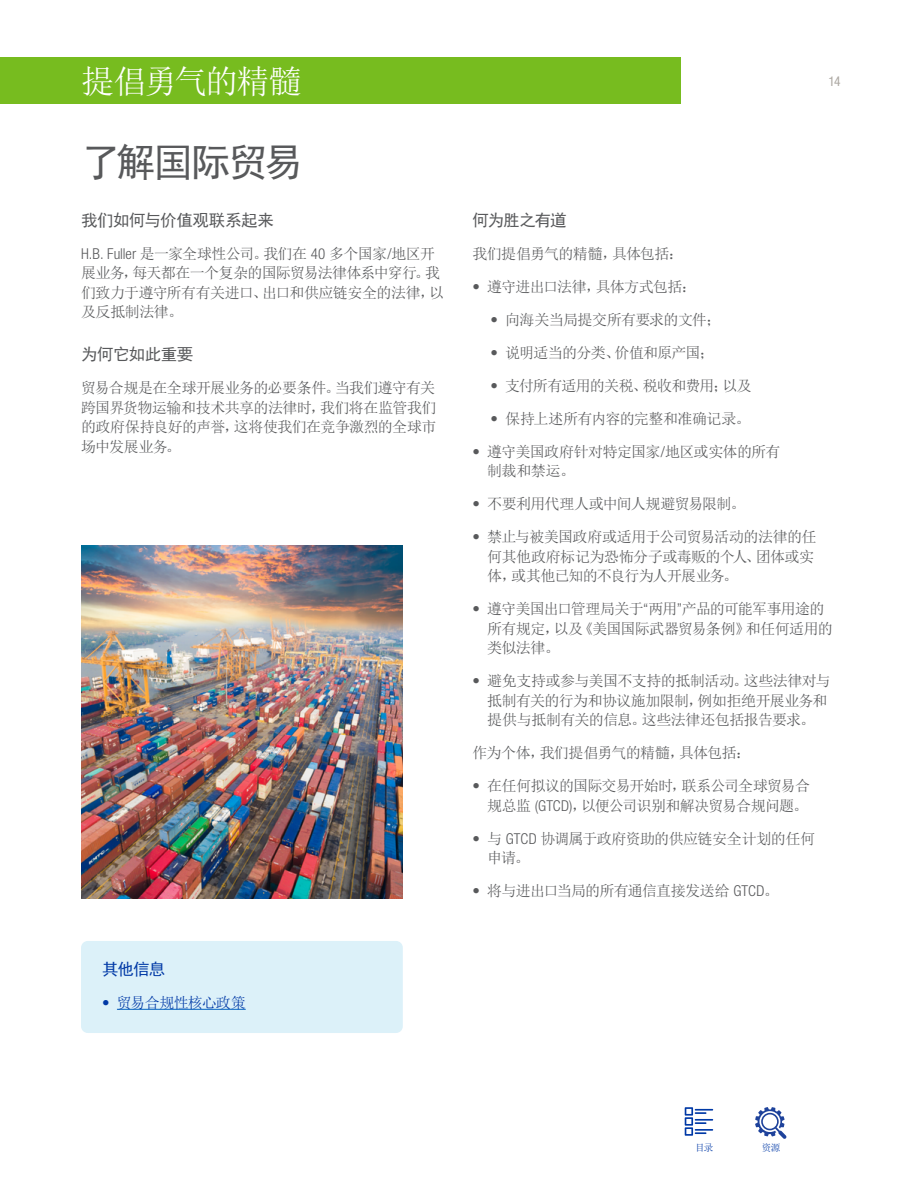
<style>
.page{position:relative;width:918px;height:1188px;background:#fff}
.page>*{position:absolute;margin:0;border:0;box-sizing:border-box;transform-origin:0 0}
.t1{font:39px "Sim Hei";letter-spacing:-.045em;color:#58595b}
.t2{font:33px "Sim Sun";letter-spacing:-.06em;color:#fff}
.t3{font:16.5px "Sim Hei";letter-spacing:-.03em;color:#58595b}
.t4{font:16.5px "Sim Hei";color:#0039a6}
.t5{font:15px/19.5px "Sim Sun";letter-spacing:-.045em;color:#58595b}
.t6{font:15px "Sim Sun";letter-spacing:-.045em;color:#0039a6}
.t7{font:condensed 13.5px "Helvetica Neue LT Std";color:#ada9a3}
.t8{font:9.6px "Sim Sun";color:#0039a6}
.s1{font-family:"Helvetica Neue LT Std";font-weight:300;font-stretch:condensed}
</style>
<div class="page">
<svg style="left:685px;top:1107px;width:28px;height:29px"></svg>
<svg style="left:755px;top:1107px;width:31px;height:32px"></svg>
<img style="left:81px;top:545px;width:322px;height:354px">
<div style="left:0;top:58px;width:680px;height:46px;background:#77bc1f"></div>
<div style="left:81px;top:941px;width:322px;height:92px;background:#dcf1f9;border-radius:7px"></div>
<hr style="left:117px;top:1009px;width:129px;height:1px;background:#0563c1">
<h2 class="t2" style="left:81px;top:64px;width:222px">提倡勇气的精髓</h2>
<h1 class="t1" style="left:81px;top:143px;width:224px">了解国际贸易</h1>
<p class="t3" style="left:81px;top:212px;width:195px">我们如何与价值观联系起来</p>
<p class="t5" style="left:81px;top:244px;width:365px"><span class="s1">H.B. Fuller</span> 是一家全球性公司。我们在 <span class="s1">40</span> 多个国家<span class="s1">/</span>地区开展业务，每天都在一个复杂的国际贸易法律体系中穿行。我们致力于遵守所有有关进口、出口和供应链安全的法律，以及反抵制法律。</p>
<p class="t3" style="left:81px;top:346px;width:114px">为何它如此重要</p>
<p class="t5" style="left:81px;top:378px;width:357px;text-align:justify">贸易合规是在全球开展业务的必要条件。当我们遵守有关跨国界货物运输和技术共享的法律时，我们将在监管我们的政府保持良好的声誉，这将使我们在竞争激烈的全球市场中发展业务。</p>
<p class="t4" style="left:102px;top:961px;width:65px">其他信息</p>
<p class="t6" style="left:102px;top:995px;width:145px"><span class="s1">•</span> 贸易合规性核心政策</p>
<p class="t7" style="left:828px;top:74px;width:14px">14</p>
<p class="t3" style="left:472px;top:212px;width:96px">何为胜之有道</p>
<p class="t5" style="left:472px;top:244px;width:212px">我们提倡勇气的精髓，具体包括：</p>
<p class="t5" style="left:472px;top:277px;width:225px"><span class="s1">•</span> 遵守进出口法律，具体方式包括：</p>
<p class="t5" style="left:490px;top:310px;width:232px"><span class="s1">•</span> 向海关当局提交所有要求的文件；</p>
<p class="t5" style="left:490px;top:343px;width:225px"><span class="s1">•</span> 说明适当的分类、价值和原产国；</p>
<p class="t5" style="left:490px;top:376px;width:263px"><span class="s1">•</span> 支付所有适用的关税、税收和费用；以及</p>
<p class="t5" style="left:490px;top:409px;width:261px"><span class="s1">•</span> 保持上述所有内容的完整和准确记录。</p>
<p class="t5" style="left:487px;top:442px;width:295px;text-indent:-15px"><span class="s1">•</span> 遵守美国政府针对特定国家<span class="s1">/</span>地区或实体的所有制裁和禁运。</p>
<p class="t5" style="left:472px;top:494px;width:274px"><span class="s1">•</span> 不要利用代理人或中间人规避贸易限制。</p>
<p class="t5" style="left:487px;top:527px;width:331px;text-indent:-15px"><span class="s1">•</span> 禁止与被美国政府或适用于公司贸易活动的法律的任何其他政府标记为恐怖分子或毒贩的个人、团体或实体，或其他已知的不良行为人开展业务。</p>
<p class="t5" style="left:487px;top:599px;width:347px;text-indent:-15px"><span class="s1">•</span> 遵守美国出口管理局关于<span class="s1">“</span>两用<span class="s1">”</span>产品的可能军事用途的所有规定，以及《美国国际武器贸易条例》和任何适用的类似法律。</p>
<p class="t5" style="left:487px;top:671px;width:345px;text-indent:-15px"><span class="s1">•</span> 避免支持或参与美国不支持的抵制活动。这些法律对与抵制有关的行为和协议施加限制，例如拒绝开展业务和提供与抵制有关的信息。这些法律还包括报告要求。</p>
<p class="t5" style="left:472px;top:743px;width:280px">作为个体，我们提倡勇气的精髓，具体包括：</p>
<p class="t5" style="left:472px;top:776px;width:339px;text-align:right"><span class="s1">•</span> 在任何拟议的国际交易开始时，联系公司全球贸易合规总监 <span class="s1">(GTCD)</span>，以便公司识别和解决贸易合规问题。</p>
<p class="t5" style="left:487px;top:829px;width:329px;text-indent:-15px"><span class="s1">•</span> 与 <span class="s1">GTCD</span> 协调属于政府资助的供应链安全计划的任何申请。</p>
<p class="t5" style="left:472px;top:881px;width:308px"><span class="s1">•</span> 将与进出口当局的所有通信直接发送给 <span class="s1">GTCD</span>。</p>
<p class="t8" style="left:695px;top:1143px;width:20px">目录</p>
<p class="t8" style="left:762px;top:1143px;width:20px">资源</p>
</div>
